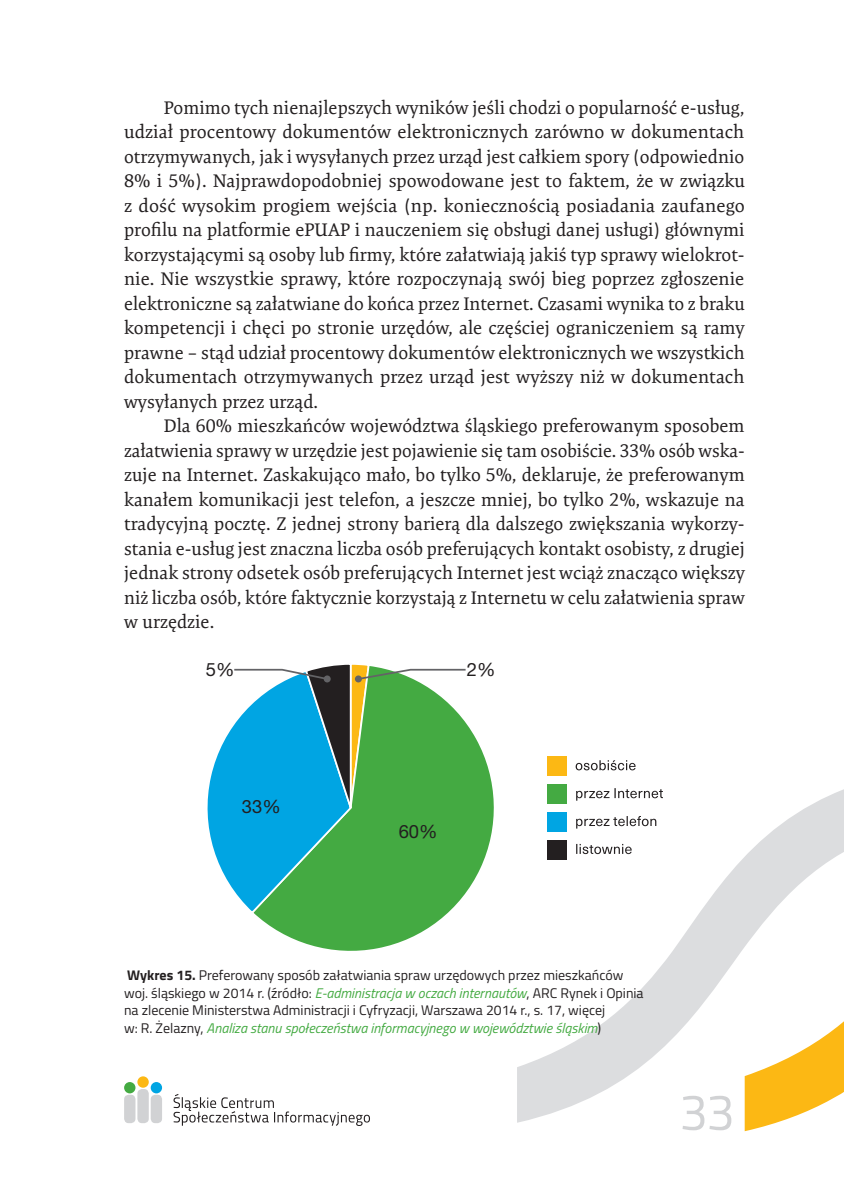
<style>
.page{position:relative;width:844px;height:1191px;background:#fff}
.page>*{position:absolute;margin:0;border:0;box-sizing:border-box;transform-origin:0 0}
.t1{font:50.75px "Titillium";color:#d1d2d4}
.t2{font:18.38px/24.5px "Expo Serif Pro";color:#231f20;text-align:justify}
.t3{font:18.38px "Helvetica Neue LT Pro";color:#231f20}
.t4{font:14px/17.5px "Titillium";color:#231f20}
.s1{font-weight:700}
.s2{font-style:italic;color:#44aa42}
</style>
<div class="page">
<svg style="left:744px;top:1122px;width:34px;height:9px"></svg>
<svg style="left:173px;top:1094px;width:197px;height:32px"></svg>
<div style="left:151px;top:1094px;width:11px;height:29px;background:#d1d2d4;border-radius:5px"></div>
<div style="left:137px;top:1089px;width:12px;height:34px;background:#d1d2d4;border-radius:5px"></div>
<div style="left:124px;top:1094px;width:11px;height:29px;background:#d1d2d4;border-radius:5px"></div>
<div style="left:124px;top:1082px;width:11px;height:11px;background:#44aa42;border-radius:50%"></div>
<div style="left:137px;top:1076px;width:12px;height:11px;background:#fcb814;border-radius:50%"></div>
<div style="left:151px;top:1082px;width:11px;height:11px;background:#00a5e3;border-radius:50%"></div>
<svg style="left:517px;top:774px;width:326px;height:348px"></svg>
<svg style="left:256px;top:724px;width:238px;height:227px"></svg>
<svg style="left:576px;top:844px;width:55px;height:10px"></svg>
<svg style="left:576px;top:816px;width:80px;height:12px"></svg>
<svg style="left:576px;top:788px;width:86px;height:12px"></svg>
<svg style="left:575px;top:760px;width:60px;height:10px"></svg>
<div style="left:547px;top:756px;width:19px;height:20px;background:#fcb814"></div>
<div style="left:547px;top:784px;width:19px;height:19px;background:#44aa42"></div>
<div style="left:547px;top:812px;width:19px;height:19px;background:#00a5e3"></div>
<div style="left:547px;top:839px;width:19px;height:20px;background:#231f20"></div>
<svg style="left:207px;top:664px;width:260px;height:251px;background:#4aad8e"></svg>
<div style="left:355px;top:675px;width:7px;height:7px;background:#636366;border-radius:50%"></div>
<p class="t2" style="left:124px;top:95px;width:622px;text-indent:40px">Pomimo tych nienajlepszych wyników jeśli chodzi o popularność e-usług, udział procentowy dokumentów elektronicznych zarówno w dokumentach otrzymywanych, jak i wysyłanych przez urząd jest całkiem spory (odpowiednio 8% i 5%). Najprawdopodobniej spowodowane jest to faktem, że w związku z dość wysokim progiem wejścia (np. koniecznością posiadania zaufanego profilu na platformie ePUAP i nauczeniem się obsługi danej usługi) głównymi korzystającymi są osoby lub firmy, które załatwiają jakiś typ sprawy wielokrot&shy;nie. Nie wszystkie sprawy, które rozpoczynają swój bieg poprzez zgłoszenie elektroniczne są załatwiane do końca przez Internet. Czasami wynika to z braku kompetencji i chęci po stronie urzędów, ale częściej ograniczeniem są ramy prawne – stąd udział procentowy dokumentów elektronicznych we wszystkich dokumentach otrzymywanych przez urząd jest wyższy niż w dokumentach wysyłanych przez urząd.</p>
<p class="t2" style="left:124px;top:413px;width:622px;text-indent:40px">Dla 60% mieszkańców województwa śląskiego preferowanym sposobem załatwienia sprawy w urzędzie jest pojawienie się tam osobiście. 33% osób wska&shy;zuje na Internet. Zaskakująco mało, bo tylko 5%, deklaruje, że preferowanym kanałem komunikacji jest telefon, a jeszcze mniej, bo tylko 2%, wskazuje na tradycyjną pocztę. Z jednej strony barierą dla dalszego zwiększania wykorzy&shy;stania e-usług jest znaczna liczba osób preferujących kontakt osobisty, z drugiej jednak strony odsetek osób preferujących Internet jest wciąż znacząco większy niż liczba osób, które faktycznie korzystają z Internetu w celu załatwienia spraw w urzędzie.</p>
<p class="t3" style="left:467px;top:658px;width:30px">2%</p>
<p class="t3" style="left:206px;top:658px;width:30px">5%</p>
<p class="t3" style="left:242px;top:795px;width:40px">33%</p>
<p class="t3" style="left:398px;top:820px;width:40px">60%</p>
<p class="t4" style="left:124px;top:965px;width:521px"><span class="s1">Wykres 15.</span> Preferowany sposób załatwiania spraw urzędowych przez mieszkańców woj. śląskiego w 2014 r. (źródło: <span class="s2">E-administracja w oczach internautów</span>, ARC Rynek i Opinia na zlecenie Ministerstwa Administracji i Cyfryzacji, Warszawa 2014 r., s. 17, więcej<br>w: R. Żelazny, <span class="s2">Analiza stanu społeczeństwa informacyjnego w województwie śląskim</span>)</p>
<h1 class="t1" style="left:679px;top:1074px;width:57px">33</h1>
</div>
